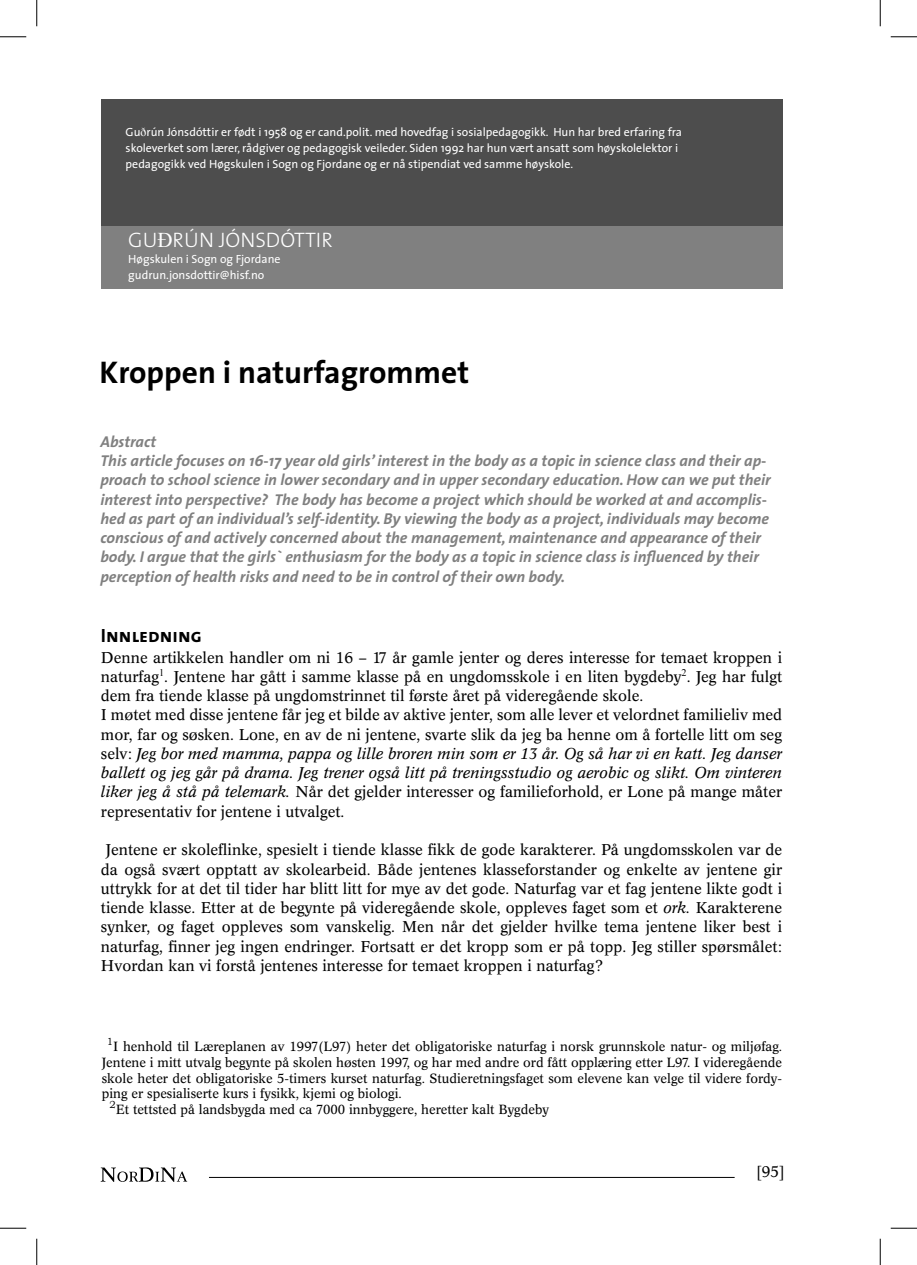
<style>
.page{position:relative;width:917px;height:1265px;background:#fff}
.page>*{position:absolute;margin:0;border:0;box-sizing:border-box;transform-origin:0 0}
.t1{font:700 31.5px "The Sans";color:#000}
.t2{font:21px "The Sans Light Caps";color:#fff}
.t3{font:19.25px "The Sans Bold Caps";letter-spacing:.005em;color:#000}
.t4{font:italic 700 15.75px/19.2px "The Sans";color:#808080}
.t5{font:15.4px/19.2px "Concorde BE";color:#000}
.t6{font:13.12px "Concorde BE";color:#000}
.t7{font:11.9px/15.8px "The Sans";color:#fff}
.s1{font-family:"Times New Roman"}
.s2{font-style:italic}
</style>
<div class="page">
<div style="left:101px;top:219px;width:681px;height:70px;background:#808080"></div>
<div style="left:101px;top:100px;width:681px;height:126px;background:#4d4d4d"></div>
<svg style="left:101px;top:1167px;width:86px;height:14px"></svg>
<hr style="left:209px;top:1176px;width:525px;height:1px;background:#000">
<svg style="left:0;top:36px;width:26px;height:1px"></svg>
<svg style="left:891px;top:36px;width:26px;height:1px"></svg>
<svg style="left:0;top:1227px;width:26px;height:1px"></svg>
<svg style="left:891px;top:1227px;width:26px;height:1px"></svg>
<svg style="left:36px;top:0;width:1px;height:26px"></svg>
<svg style="left:36px;top:1238px;width:1px;height:26px"></svg>
<svg style="left:880px;top:0;width:1px;height:26px"></svg>
<svg style="left:880px;top:1238px;width:1px;height:26px"></svg>
<p class="t7" style="left:126px;top:124px;width:558px">Gu<span class="s1">ð</span>rún Jónsdóttir er født i 1958 og er cand.polit. med hovedfag i sosialpedagogikk. Hun har bred erfaring fra skoleverket som lærer, rådgiver og pedagogisk veileder. Siden 1992 har hun vært ansatt som høyskolelektor i pedagogikk ved Høgskulen i Sogn og Fjordane og er nå stipendiat ved samme høyskole.</p>
<h2 class="t2" style="left:128px;top:223px;width:206px">GU<span class="s1">Ð</span>RÚN JÓNSDÓTTIR</h2>
<p class="t7" style="left:128px;top:251px;width:154px">Høgskulen i Sogn og Fjordane gudrun.jonsdottir@hisf.no</p>
<h1 class="t1" style="left:100px;top:346px;width:371px">Kroppen i naturfagrommet</h1>
<p class="t4" style="left:100px;top:431px;width:672px">Abstract<br>This article focuses on 16-17 year old girls’ interest in the body as a topic in science class and their ap&shy;proach to school science in lower secondary and in upper secondary education. How can we put their interest into perspective? The body has become a project which should be worked at and accomplis&shy;hed as part of an individual’s self-identity. By viewing the body as a project, individuals may become conscious of and actively concerned about the management, maintenance and appearance of their body. I argue that the girls` enthusiasm for the body as a topic in science class is influenced by their perception of health risks and need to be in control of their own body.</p>
<p class="t3" style="left:101px;top:619px;width:102px">Innledning</p>
<p class="t5" style="left:101px;top:647px;width:683px">Denne artikkelen handler om ni 16 – 17 år gamle jenter og deres interesse for temaet kroppen i naturfag<sup>1</sup>. Jentene har gått i samme klasse på en ungdomsskole i en liten bygdeby<sup>2</sup>. Jeg har fulgt dem fra tiende klasse på ungdomstrinnet til første året på videregående skole.<br>I møtet med disse jentene får jeg et bilde av aktive jenter, som alle lever et velordnet familieliv med mor, far og søsken. Lone, en av de ni jentene, svarte slik da jeg ba henne om å fortelle litt om seg selv: <span class="s2">Jeg bor med mamma, pappa og lille broren min som er 13 år. Og så har vi en katt. Jeg danser ballett og jeg går på drama. Jeg trener også litt på treningsstudio og aerobic og slikt. Om vinteren liker jeg å stå på telemark.</span> Når det gjelder interesser og familieforhold, er Lone på mange måter representativ for jentene i utvalget.</p>
<p class="t5" style="left:101px;top:840px;width:683px;text-align:justify;text-indent:5px">Jentene er skoleflinke, spesielt i tiende klasse fikk de gode karakterer. På ungdomsskolen var de da også svært opptatt av skolearbeid. Både jentenes klasseforstander og enkelte av jentene gir uttrykk for at det til tider har blitt litt for mye av det gode. Naturfag var et fag jentene likte godt i tiende klasse. Etter at de begynte på videregående skole, oppleves faget som et <span class="s2">ork.</span> Karakterene synker, og faget oppleves som vanskelig. Men når det gjelder hvilke tema jentene liker best i naturfag, finner jeg ingen endringer. Fortsatt er det kropp som er på topp. Jeg stiller spørsmålet:<br>Hvordan kan vi forstå jentenes interesse for temaet kroppen i naturfag?</p>
<p class="t6" style="left:107px;top:1038px;width:677px"><sup>1</sup>I henhold til Læreplanen av 1997(L97) heter det obligatoriske naturfag i norsk grunnskole natur- og miljøfag.</p>
<p class="t6" style="left:102px;top:1054px;width:682px">Jentene i mitt utvalg begynte på skolen høsten 1997, og har med andre ord fått opplæring etter L97. I videregående</p>
<p class="t6" style="left:102px;top:1070px;width:682px">skole heter det obligatoriske 5-timers kurset naturfag. Studieretningsfaget som elevene kan velge til videre fordy-</p>
<p class="t6" style="left:102px;top:1086px;width:302px">ping er spesialiserte kurs i fysikk, kjemi og biologi.</p>
<p class="t6" style="left:109px;top:1101px;width:441px"><sup>2</sup>Et tettsted på landsbygda med ca 7000 innbyggere, heretter kalt Bygdeby</p>
<p class="t5" style="left:756px;top:1161px;width:30px">[95]</p>
</div>
